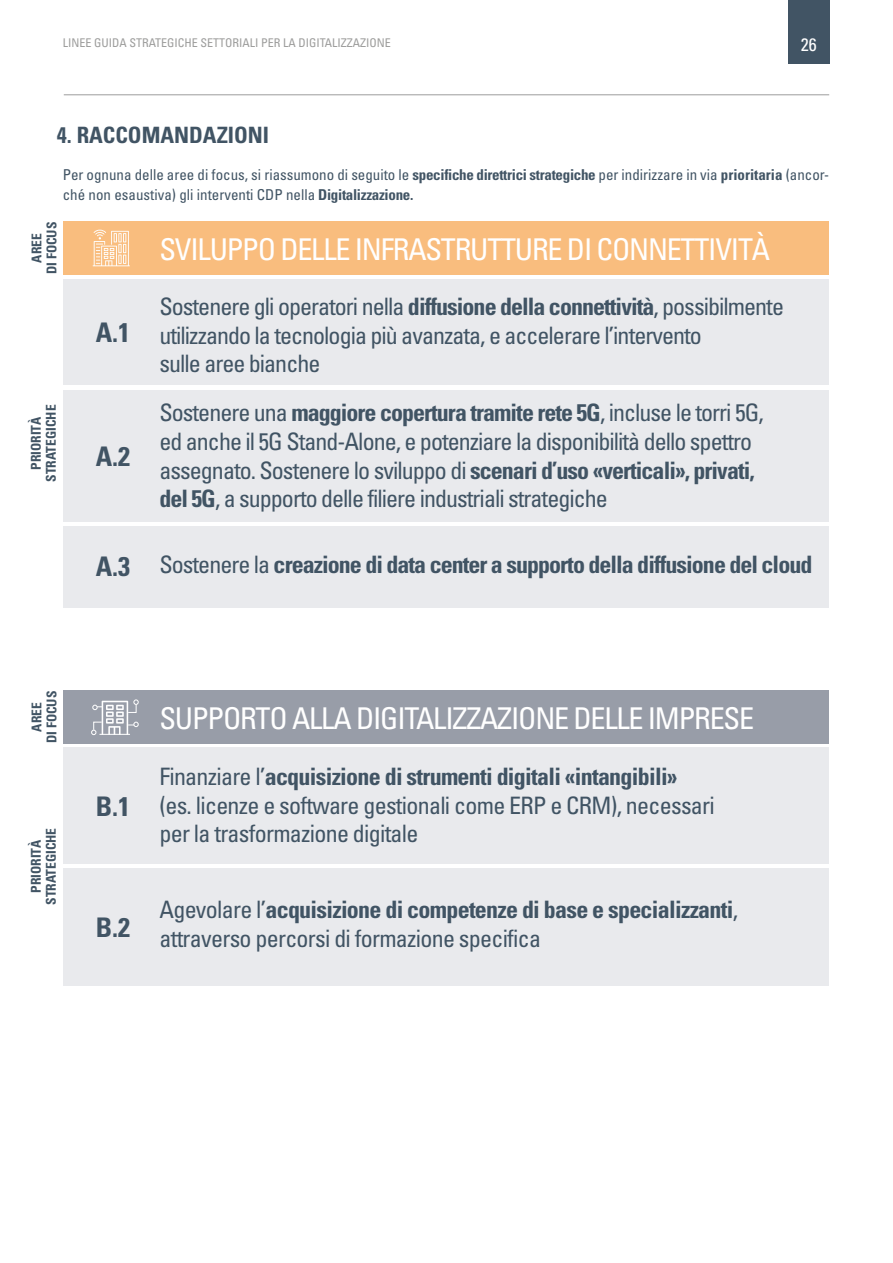
<style>
.page{position:relative;width:893px;height:1263px;background:#fff}
.page>*{position:absolute;margin:0;border:0;box-sizing:border-box;transform-origin:0 0}
.t1{font:condensed 30px "Univers";letter-spacing:-.04em;color:#fff}
.t2{font:700 condensed 27px "Univers";color:#415464}
.t3{font:condensed 24px/28.8px "Univers";letter-spacing:-.04em;color:#415464}
.t4{font:700 condensed 24px "Univers";letter-spacing:-.04em;color:#415464}
.t5{font:700 condensed 22.5px "Univers";color:#415464}
.t6{font:condensed 18px "Univers";color:#fff}
.t7{font:condensed 15px/19.5px "Univers";color:#415464}
.t8{font:700 condensed 13.5px/15px "Univers";color:#415464;text-align:center}
.t9{font:condensed 12px "Univers";color:#9d9d9c}
.s1{font-weight:700}
.s2{font-weight:400}
</style>
<div class="page">
<div style="left:788px;top:0;width:41px;height:64px;background:#415464"></div>
<hr style="left:64px;top:94px;width:765px;height:1px;background:#9d9d9c">
<div style="left:64px;top:221px;width:765px;height:54px;background:#f9bd7e"></div>
<div style="left:64px;top:690px;width:765px;height:54px;background:#989da8"></div>
<div style="left:64px;top:390px;width:765px;height:131px;background:#e9eaed"></div>
<div style="left:64px;top:527px;width:765px;height:81px;background:#e9eaed"></div>
<div style="left:64px;top:279px;width:765px;height:105px;background:#e9eaed"></div>
<div style="left:64px;top:747px;width:765px;height:117px;background:#e9eaed"></div>
<div style="left:64px;top:868px;width:765px;height:117px;background:#e9eaed"></div>
<svg style="left:93px;top:230px;width:37px;height:36px"></svg>
<svg style="left:91px;top:699px;width:48px;height:36px"></svg>
<hr style="left:99px;top:734px;width:31px;height:1px;background:#fff">
<p class="t9" style="left:63px;top:35px;width:330px">LINEE GUIDA STRATEGICHE SETTORIALI PER LA DIGITALIZZAZIONE</p>
<p class="t5" style="left:57px;top:121px;width:214px">4. RACCOMANDAZIONI</p>
<p class="t6" style="left:801px;top:33px;width:17px">26</p>
<p class="t7" style="left:63px;top:165px;width:768px">Per ognuna delle aree di focus, si riassumono di seguito le <span class="s1">specifiche direttrici strategiche</span> per indirizzare in via <span class="s1">prioritaria</span> (ancor&shy;ché non esaustiva) gli interventi CDP nella <span class="s1">Digitalizzazione.</span></p>
<p class="t1" style="left:159px;top:231px;width:612px">SVILUPPO DELLE INFRASTRUTTURE DI CONNETTIVITÀ</p>
<p class="t8" style="left:29px;top:274px;width:54px;rotate:-90deg">AREE<br>DI FOCUS</p>
<p class="t8" style="left:28px;top:482px;width:79px;rotate:-90deg">PRIORITÀ<br>STRATEGICHE</p>
<p class="t2" style="left:96px;top:316px;width:36px">A.1</p>
<p class="t2" style="left:96px;top:440px;width:36px">A.2</p>
<p class="t2" style="left:96px;top:550px;width:36px">A.3</p>
<p class="t3" style="left:159px;top:292px;width:626px">Sostenere gli operatori nella <span class="s1">diffusione della connettività</span>, possibilmente utilizzando la tecnologia più avanzata, e accelerare l’intervento<br>sulle aree bianche</p>
<p class="t3" style="left:159px;top:398px;width:606px">Sostenere una <span class="s1">maggiore copertura tramite rete 5G</span>, incluse le torri 5G, ed anche il 5G Stand-Alone, e potenziare la disponibilità dello spettro assegnato. Sostenere lo sviluppo di <span class="s1">scenari d’uso «verticali», privati, del 5G</span>, a supporto delle filiere industriali strategiche</p>
<p class="t4" style="left:159px;top:550px;width:654px"><span class="s2">Sostenere la</span> creazione di data center a supporto della diffusione del cloud</p>
<p class="t8" style="left:29px;top:743px;width:54px;rotate:-90deg">AREE<br>DI FOCUS</p>
<p class="t8" style="left:28px;top:905px;width:79px;rotate:-90deg">PRIORITÀ<br>STRATEGICHE</p>
<p class="t2" style="left:96px;top:790px;width:36px">B.1</p>
<p class="t2" style="left:96px;top:911px;width:36px">B.2</p>
<p class="t1" style="left:159px;top:699px;width:596px">SUPPORTO ALLA DIGITALIZZAZIONE DELLE IMPRESE</p>
<p class="t3" style="left:159px;top:761px;width:557px">Finanziare l’<span class="s1">acquisizione di strumenti digitali «intangibili» </span>(es. licenze e software gestionali come ERP e CRM), necessari per la trasformazione digitale</p>
<p class="t3" style="left:159px;top:895px;width:580px">Agevolare l’<span class="s1">acquisizione di competenze di base e specializzanti</span>, attraverso percorsi di formazione specifica</p>
</div>
